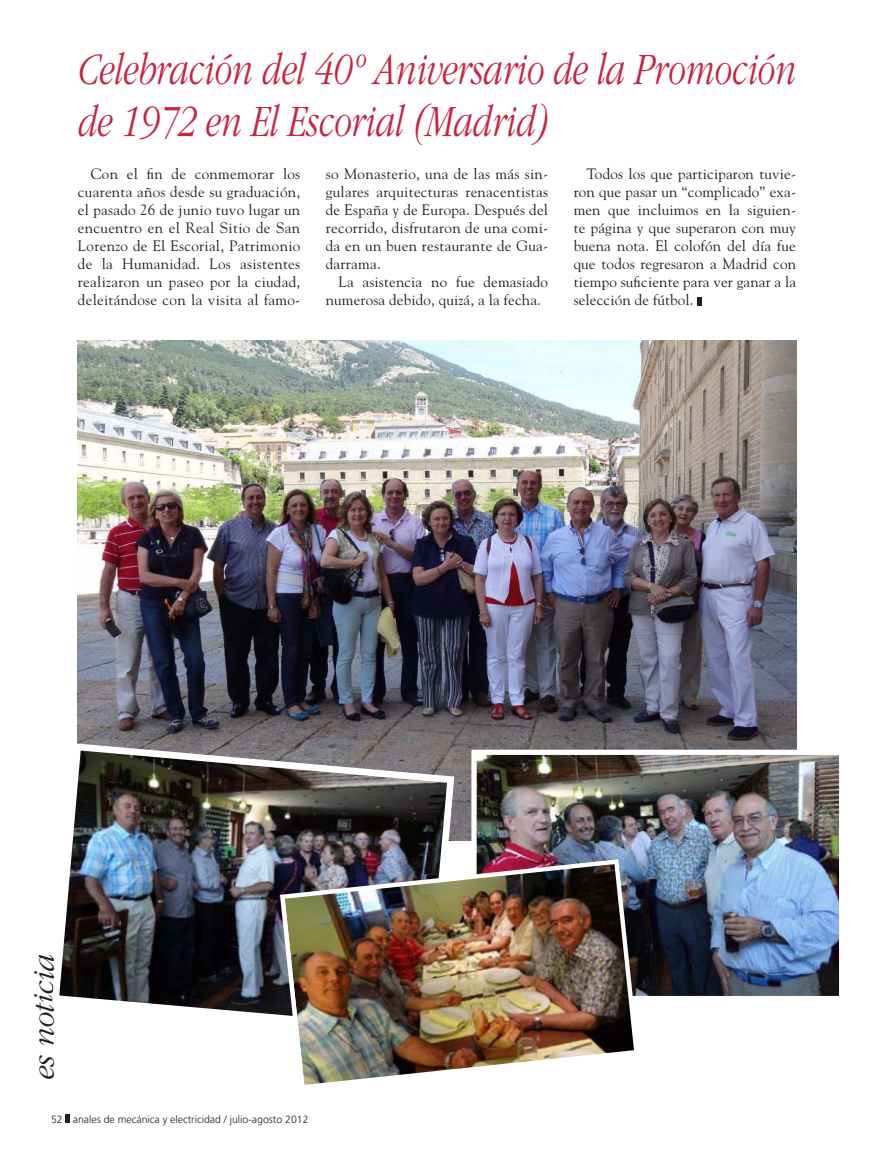
<style>
.page{position:relative;width:872px;height:1149px;background:#fff}
.page>*{position:absolute;margin:0;border:0;box-sizing:border-box;transform-origin:0 0}
.titulo{font:italic 300 46.5px/51px "ITC Garamond Std";letter-spacing:-.01em;color:#c8233f;scale:.75 1}
.t1{font:italic 300 31.5px "ITC Garamond Std";color:#231f20}
.texto_comun{font:15px/18px "Goudy Std";letter-spacing:.01em;color:#231f20;text-align:justify}
.t2{font:300 10.5px "Frutiger LT Std";color:#231f20}
</style>
<div class="page">
<svg style="left:66px;top:1114px;width:4px;height:8px"></svg>
<div style="left:697px;top:297px;width:5px;height:8px;background:#231f20"></div>
<img style="left:78px;top:340px;width:719px;height:500px">
<img style="left:59px;top:739px;width:399px;height:276px">
<img style="left:477px;top:755px;width:361px;height:239px">
<div style="left:471px;top:749px;width:373px;height:251px;border:5px solid #fff"></div>
<img style="left:277px;top:856px;width:364px;height:229px">
<p class="titulo" style="left:77px;top:45px;width:959px">Celebración del 40º Aniversario de la Promoción de 1972 en El Escorial (Madrid)</p>
<p class="texto_comun" style="left:78px;top:165px;width:224px;text-indent:13px">Con el fin de conmemorar los cuarenta años desde su graduación, el pasado 26 de junio tuvo lugar un encuentro en el Real Sitio de San Lorenzo de El Escorial, Patrimonio de la Humanidad. Los asistentes realizaron un paseo por la ciudad, deleitándose con la visita al famo-</p>
<p class="texto_comun" style="left:326px;top:165px;width:224px">so Monasterio, una de las más sin&shy;gulares arquitecturas renacentistas de España y de Europa. Después del recorrido, disfrutaron de una comi&shy;da en un buen restaurante de Gua&shy;darrama.</p>
<p class="texto_comun" style="left:573px;top:165px;width:224px;text-indent:13px">Todos los que participaron tuvie&shy;ron que pasar un “complicado” exa&shy;men que incluimos en la siguien&shy;te página y que superaron con muy buena nota. El colofón del día fue que todos regresaron a Madrid con tiempo suficiente para ver ganar a la selección de fútbol.</p>
<p class="texto_comun" style="left:326px;top:273px;width:224px;text-indent:13px">La asistencia no fue demasiado numerosa debido, quizá, a la fecha.</p>
<h2 class="t1" style="left:27px;top:1079px;width:128px;rotate:-90deg">es noticia</h2>
<p class="t2" style="left:51px;top:1112px;width:259px">52 anales de mecánica y electricidad / julio-agosto 2012</p>
</div>
